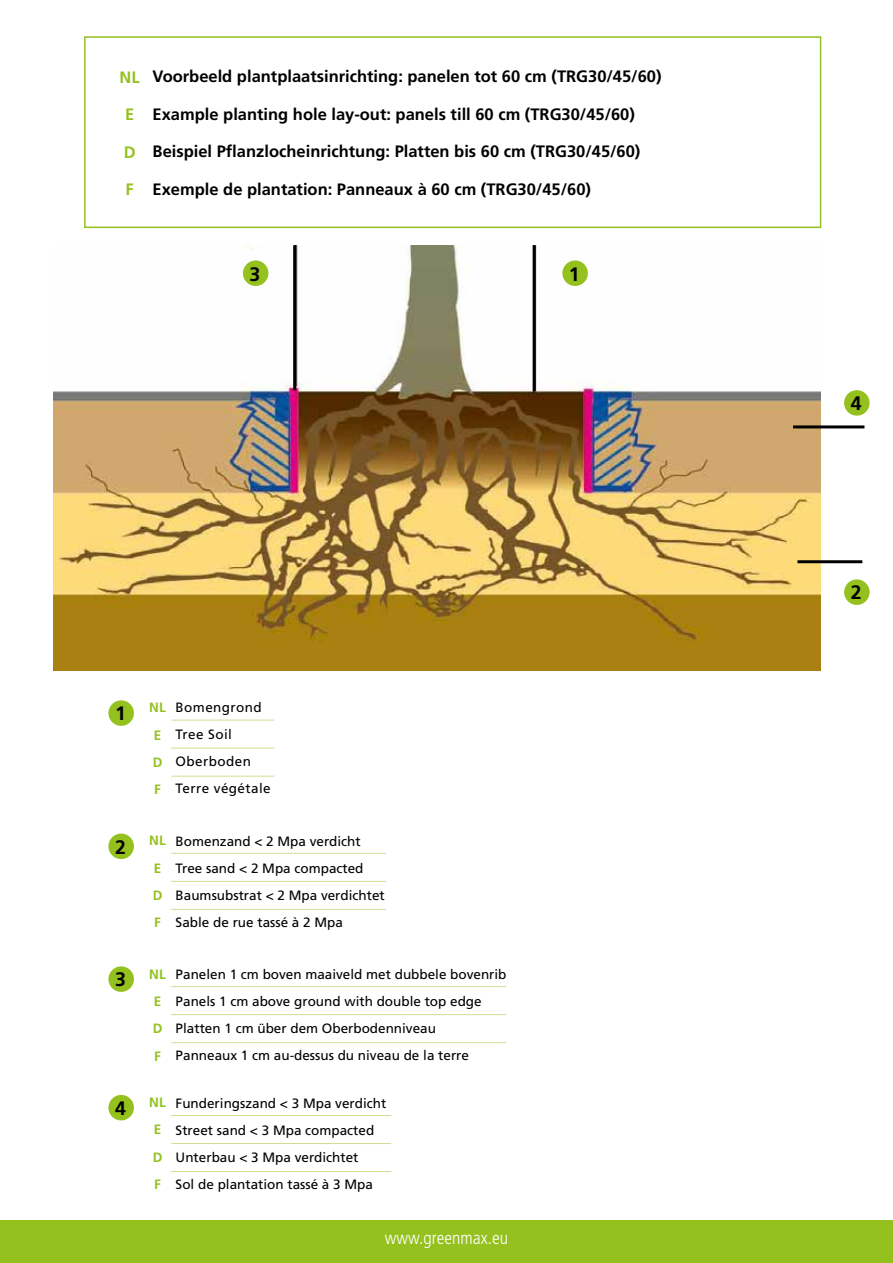
<style>
.page{position:relative;width:893px;height:1263px;background:#fff}
.page>*{position:absolute;margin:0;border:0;box-sizing:border-box;transform-origin:0 0}
.t1{font:700 19.5px "Frutiger LT Std";color:#000}
.t2{font:300 condensed 18px "Frutiger LT Std";color:#fff}
.t3{font:700 16.5px "Frutiger LT Std";color:#000}
.t4{font:700 16.5px "Frutiger LT Std";color:#95c11f}
.t5{font:13.5px/27px "Frutiger LT Std";color:#000}
.t6{font:13.5px/27px "Frutiger LT Std";letter-spacing:.03em;color:#000}
.t7{font:700 13.5px/27.3px "Frutiger LT Std";color:#95c11f}
</style>
<div class="page">
<img style="left:53px;top:245px;width:768px;height:425px">
<hr style="left:793px;top:425px;width:71px;height:3px;background:#000">
<hr style="left:797px;top:560px;width:65px;height:3px;background:#000">
<hr style="left:293px;top:245px;width:3px;height:145px;background:#000">
<hr style="left:533px;top:245px;width:3px;height:146px;background:#000">
<div style="left:84px;top:36px;width:737px;height:192px;border:2px solid #95c11f"></div>
<div style="left:0;top:1220px;width:893px;height:43px;background:#95c11f"></div>
<div style="left:108px;top:966px;width:26px;height:26px;background:#95c11f;border-radius:50%"></div>
<div style="left:243px;top:260px;width:25px;height:26px;background:#95c11f;border-radius:50%"></div>
<div style="left:108px;top:833px;width:26px;height:26px;background:#95c11f;border-radius:50%"></div>
<div style="left:844px;top:579px;width:26px;height:26px;background:#95c11f;border-radius:50%"></div>
<div style="left:108px;top:700px;width:26px;height:26px;background:#95c11f;border-radius:50%"></div>
<div style="left:562px;top:260px;width:26px;height:26px;background:#95c11f;border-radius:50%"></div>
<div style="left:108px;top:1095px;width:26px;height:25px;background:#95c11f;border-radius:50%"></div>
<div style="left:844px;top:390px;width:26px;height:26px;background:#95c11f;border-radius:50%"></div>
<hr style="left:171px;top:720px;width:103px;height:1px;background:#95c11f">
<hr style="left:171px;top:853px;width:215px;height:1px;background:#95c11f">
<hr style="left:171px;top:986px;width:335px;height:1px;background:#95c11f">
<hr style="left:171px;top:1115px;width:220px;height:1px;background:#95c11f">
<hr style="left:171px;top:748px;width:103px;height:1px;background:#95c11f">
<hr style="left:171px;top:881px;width:215px;height:1px;background:#95c11f">
<hr style="left:171px;top:1014px;width:335px;height:1px;background:#95c11f">
<hr style="left:171px;top:1143px;width:220px;height:1px;background:#95c11f">
<hr style="left:171px;top:776px;width:103px;height:1px;background:#95c11f">
<hr style="left:171px;top:909px;width:215px;height:1px;background:#95c11f">
<hr style="left:171px;top:1042px;width:335px;height:1px;background:#95c11f">
<hr style="left:171px;top:1171px;width:220px;height:1px;background:#95c11f">
<p class="t4" style="left:120px;top:68px;width:22px">NL</p>
<p class="t4" style="left:125px;top:105px;width:11px">E</p>
<p class="t4" style="left:124px;top:143px;width:13px">D</p>
<p class="t4" style="left:126px;top:179px;width:10px">F</p>
<p class="t3" style="left:153px;top:67px;width:510px">Voorbeeld plantplaatsinrichting: panelen tot 60 cm (TRG30/45/60)</p>
<p class="t3" style="left:153px;top:104px;width:484px">Example planting hole lay-out: panels till 60 cm (TRG30/45/60)</p>
<p class="t3" style="left:153px;top:142px;width:489px">Beispiel Pflanzlocheinrichtung: Platten bis 60 cm (TRG30/45/60)</p>
<p class="t3" style="left:153px;top:179px;width:440px">Exemple de plantation: Panneaux à 60 cm (TRG30/45/60)</p>
<h1 class="t1" style="left:249px;top:262px;width:12px">3</h1>
<h1 class="t1" style="left:569px;top:262px;width:12px">1</h1>
<h1 class="t1" style="left:851px;top:392px;width:12px">4</h1>
<h1 class="t1" style="left:851px;top:581px;width:12px">2</h1>
<h1 class="t1" style="left:115px;top:702px;width:12px">1</h1>
<p class="t7" style="left:149px;top:694px;width:18px">NL<br>E<br>D<br>F</p>
<p class="t6" style="left:176px;top:694px;width:97px">Bomengrond<br>Tree Soil<br>Oberboden<br>Terre végétale</p>
<h1 class="t1" style="left:115px;top:835px;width:12px">2</h1>
<h1 class="t1" style="left:115px;top:968px;width:12px">3</h1>
<h1 class="t1" style="left:115px;top:1097px;width:12px">4</h1>
<p class="t7" style="left:149px;top:827px;width:18px">NL<br>E<br>D<br>F</p>
<p class="t7" style="left:149px;top:960px;width:18px">NL<br>E<br>D<br>F</p>
<p class="t7" style="left:149px;top:1089px;width:18px">NL<br>E<br>D<br>F</p>
<p class="t5" style="left:176px;top:827px;width:211px">Bomenzand &lt; 2 Mpa verdicht<br>Tree sand &lt; 2 Mpa compacted<br>Baumsubstrat &lt; 2 Mpa verdichtet<br>Sable de rue tassé à 2 Mpa</p>
<p class="t5" style="left:176px;top:960px;width:332px">Panelen 1 cm boven maaiveld met dubbele bovenrib Panels 1 cm above ground with double top edge Platten 1 cm über dem Oberbodenniveau<br>Panneaux 1 cm au-dessus du niveau de la terre</p>
<p class="t5" style="left:176px;top:1090px;width:212px">Funderingszand &lt; 3 Mpa verdicht<br>Street sand &lt; 3 Mpa compacted<br>Unterbau &lt; 3 Mpa verdichtet<br>Sol de plantation tassé à 3 Mpa</p>
<h2 class="t2" style="left:385px;top:1227px;width:125px">www.greenmax.eu</h2>
</div>
